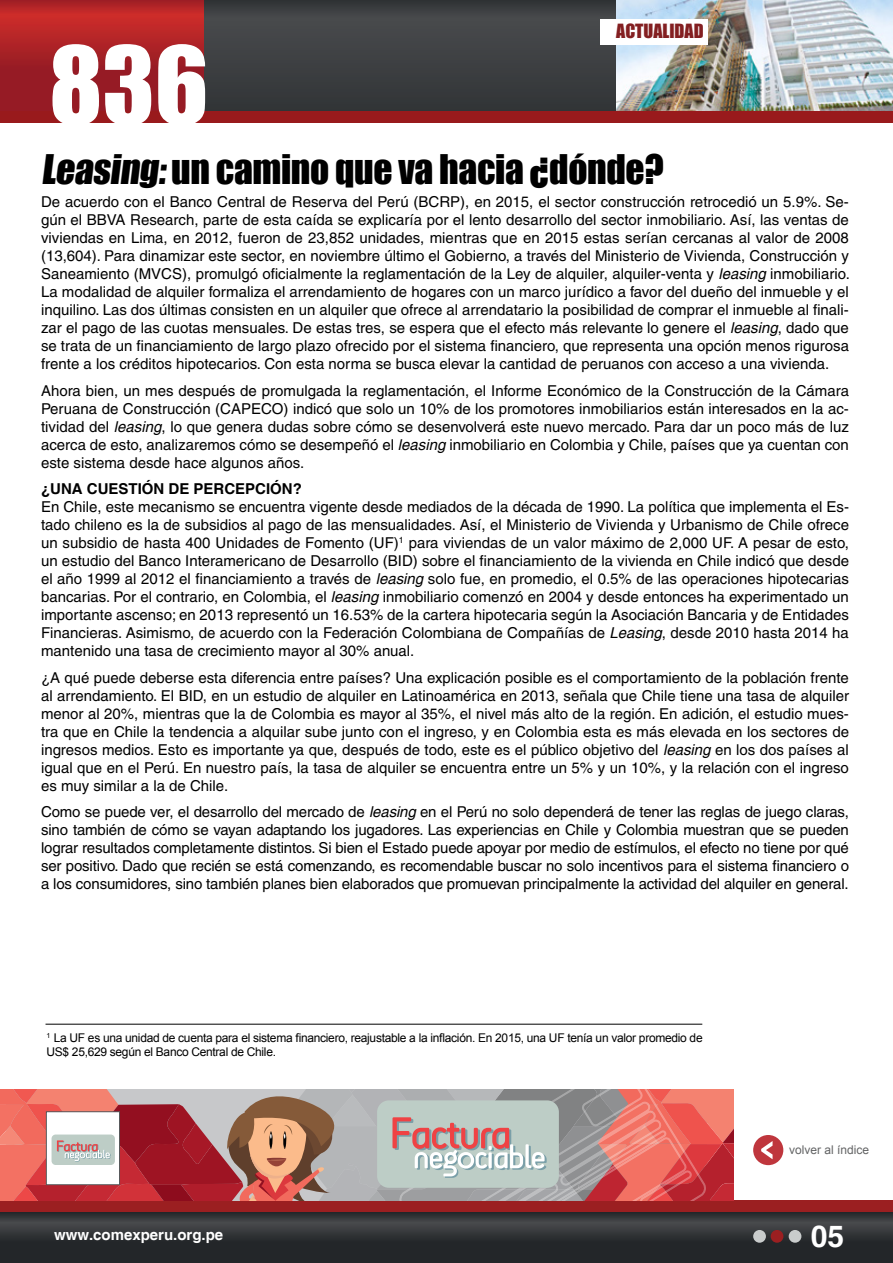
<style>
.page{position:relative;width:893px;height:1263px;background:#fff}
.page>*{position:absolute;margin:0;border:0;box-sizing:border-box;transform-origin:0 0}
.t1{font:99px "Impact";color:#fff}
.t2{font:37.5px "Impact";letter-spacing:-.01em;color:#000}
.t3{font:700 30px "Helvetica";color:#fff}
.t4{font:18px "Impact";color:#831f21}
.t5{font:15px/18px "Helvetica";color:#000;text-align:justify}
.t6{font:700 15px "Helvetica";color:#000}
.t7{font:700 15px "Helvetica";color:#fff}
.t8{font:12px/14.4px "Arial";letter-spacing:-.025em;color:#000}
.t9{font:12px "Arial";color:#636465}
.s1{font-style:italic}
</style>
<div class="page">
<div style="left:200px;top:0;width:693px;height:123px;background:#3d3f41"></div>
<img style="left:617px;top:0;width:276px;height:111px">
<svg style="left:0;top:1212px;width:893px;height:51px;background:#2d3033"></svg>
<div style="left:0;top:1200px;width:893px;height:12px;background:#9b1f21"></div>
<div style="left:753px;top:1230px;width:13px;height:13px;background:#c9cccc;border-radius:50%"></div>
<div style="left:771px;top:1230px;width:12px;height:13px;background:#9b1f21;border-radius:50%"></div>
<div style="left:789px;top:1230px;width:12px;height:13px;background:#c9cccc;border-radius:50%"></div>
<div style="left:753px;top:1135px;width:30px;height:30px;background:#bf363d;border-radius:50%"></div>
<svg style="left:761px;top:1141px;width:11px;height:18px"></svg>
<svg style="left:0;top:0;width:203px;height:111px;background:#a72026"></svg>
<div style="left:0;top:111px;width:893px;height:12px;background:#991a1c"></div>
<div style="left:600px;top:19px;width:108px;height:25px;background:#fff"></div>
<svg style="left:0;top:1089px;width:733px;height:111px;background:#c28986"></svg>
<hr style="left:46px;top:1024px;width:656px;height:1px;background:#000">
<h1 class="t1" style="left:49px;top:8px;width:161px">836</h1>
<p class="t4" style="left:616px;top:17px;width:89px">actualidad</p>
<h2 class="t2" style="left:41px;top:140px;width:624px">Leasing:un camino que va hacia ¿dónde?</h2>
<p class="t5" style="left:41px;top:193px;width:810px">De acuerdo con el Banco Central de Reserva del Perú (BCRP), en 2015, el sector construcción retrocedió un 5.9%. Se&shy;gún el BBVA Research, parte de esta caída se explicaría por el lento desarrollo del sector inmobiliario. Así, las ventas de viviendas en Lima, en 2012, fueron de 23,852 unidades, mientras que en 2015 estas serían cercanas al valor de 2008 (13,604). Para dinamizar este sector, en noviembre último el Gobierno, a través del Ministerio de Vivienda, Construcción y Saneamiento (MVCS), promulgó oficialmente la reglamentación de la Ley de alquiler, alquiler-venta y <span class="s1">leasing</span> inmobiliario.<br>La modalidad de alquiler formaliza el arrendamiento de hogares con un marco jurídico a favor del dueño del inmueble y el inquilino. Las dos últimas consisten en un alquiler que ofrece al arrendatario la posibilidad de comprar el inmueble al finali&shy;zar el pago de las cuotas mensuales. De estas tres, se espera que el efecto más relevante lo genere el <span class="s1">leasing</span>, dado que se trata de un financiamiento de largo plazo ofrecido por el sistema financiero, que representa una opción menos rigurosa frente a los créditos hipotecarios. Con esta norma se busca elevar la cantidad de peruanos con acceso a una vivienda.</p>
<p class="t5" style="left:41px;top:381px;width:809px">Ahora bien, un mes después de promulgada la reglamentación, el Informe Económico de la Construcción de la Cámara Peruana de Construcción (CAPECO) indicó que solo un 10% de los promotores inmobiliarios están interesados en la ac&shy;tividad del <span class="s1">leasing</span>, lo que genera dudas sobre cómo se desenvolverá este nuevo mercado. Para dar un poco más de luz acerca de esto, analizaremos cómo se desempeñó el <span class="s1">leasing</span> inmobiliario en Colombia y Chile, países que ya cuentan con este sistema desde hace algunos años.</p>
<p class="t6" style="left:41px;top:480px;width:262px">¿Una cuestión de percepción?</p>
<p class="t5" style="left:41px;top:498px;width:809px">En Chile, este mecanismo se encuentra vigente desde mediados de la década de 1990. La política que implementa el Es&shy;tado chileno es la de subsidios al pago de las mensualidades. Así, el Ministerio de Vivienda y Urbanismo de Chile ofrece un subsidio de hasta 400 Unidades de Fomento (UF)<sup>1</sup> para viviendas de un valor máximo de 2,000 UF. A pesar de esto, un estudio del Banco Interamericano de Desarrollo (BID) sobre el financiamiento de la vivienda en Chile indicó que desde el año 1999 al 2012 el financiamiento a través de <span class="s1">leasing</span> solo fue, en promedio, el 0.5% de las operaciones hipotecarias bancarias. Por el contrario, en Colombia, el <span class="s1">leasing</span> inmobiliario comenzó en 2004 y desde entonces ha experimentado un importante ascenso; en 2013 representó un 16.53% de la cartera hipotecaria según la Asociación Bancaria y de Entidades Financieras. Asimismo, de acuerdo con la Federación Colombiana de Compañías de <span class="s1">Leasing</span>, desde 2010 hasta 2014 ha mantenido una tasa de crecimiento mayor al 30% anual.</p>
<p class="t5" style="left:41px;top:668px;width:809px">¿A qué puede deberse esta diferencia entre países? Una explicación posible es el comportamiento de la población frente al arrendamiento. El BID, en un estudio de alquiler en Latinoamérica en 2013, señala que Chile tiene una tasa de alquiler menor al 20%, mientras que la de Colombia es mayor al 35%, el nivel más alto de la región. En adición, el estudio mues&shy;tra que en Chile la tendencia a alquilar sube junto con el ingreso, y en Colombia esta es más elevada en los sectores de ingresos medios. Esto es importante ya que, después de todo, este es el público objetivo del <span class="s1">leasing</span> en los dos países al igual que en el Perú. En nuestro país, la tasa de alquiler se encuentra entre un 5% y un 10%, y la relación con el ingreso es muy similar a la de Chile.</p>
<p class="t5" style="left:41px;top:803px;width:809px">Como se puede ver, el desarrollo del mercado de <span class="s1">leasing</span> en el Perú no solo dependerá de tener las reglas de juego claras, sino también de cómo se vayan adaptando los jugadores. Las experiencias en Chile y Colombia muestran que se pueden lograr resultados completamente distintos. Si bien el Estado puede apoyar por medio de estímulos, el efecto no tiene por qué ser positivo. Dado que recién se está comenzando, es recomendable buscar no solo incentivos para el sistema financiero o a los consumidores, sino también planes bien elaborados que promuevan principalmente la actividad del alquiler en general.</p>
<p class="t8" style="left:46px;top:1031px;width:658px"><sup>1</sup> La UF es una unidad de cuenta para el sistema financiero, reajustable a la inflación. En 2015, una UF tenía un valor promedio de<br>US$ 25,629 según el Banco Central de Chile.</p>
<p class="t7" style="left:54px;top:1226px;width:171px">www.comexperu.org.pe</p>
<p class="t9" style="left:789px;top:1142px;width:82px">volver al índice</p>
<h3 class="t3" style="left:811px;top:1218px;width:35px">05</h3>
</div>
